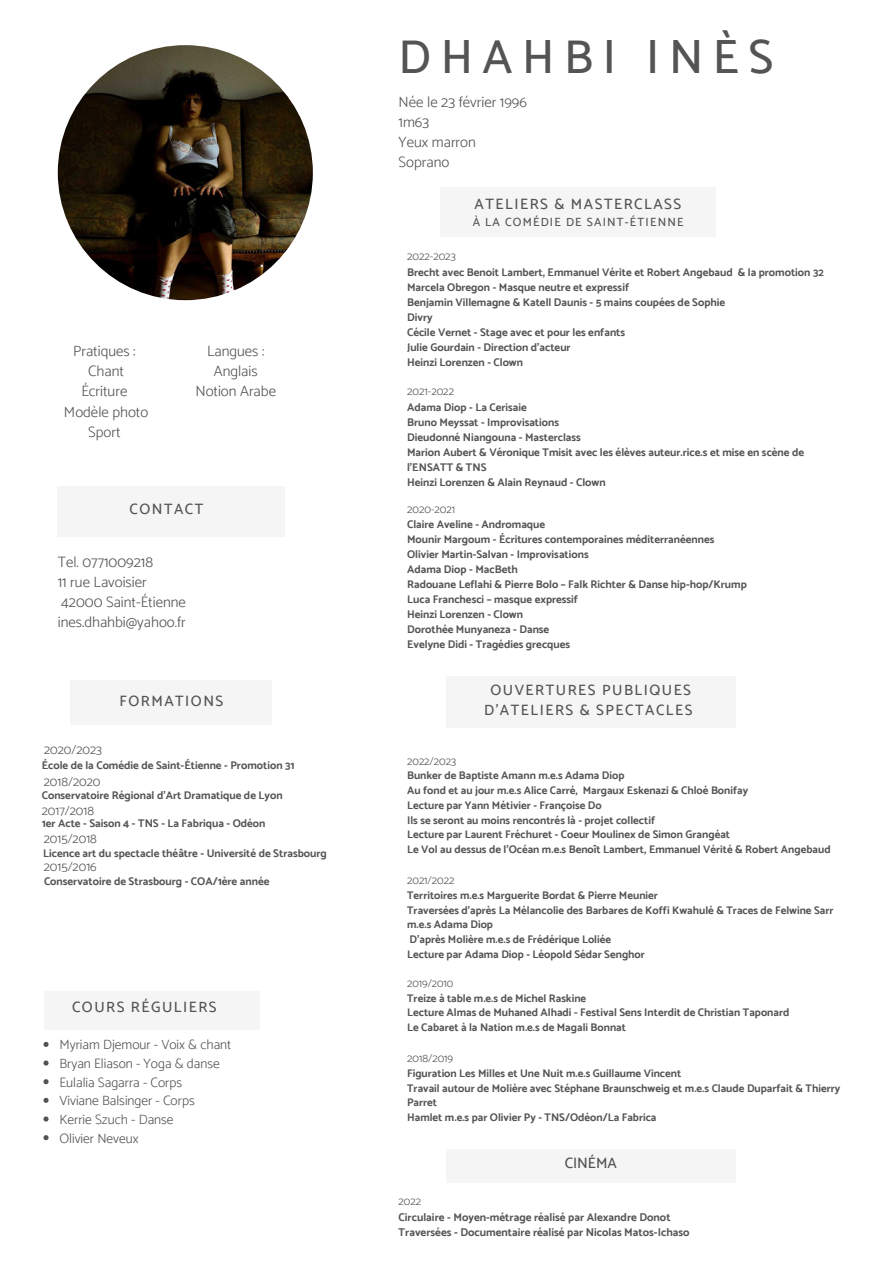
<style>
.page{position:relative;width:893px;height:1264px;background:#fff}
.page>*{position:absolute;margin:0;border:0;box-sizing:border-box;transform-origin:0 0}
.t1{font:500 48px "Catamaran";letter-spacing:.2em;color:#545454}
.t2{font:300 15px "Catamaran";color:#545454}
.t3{font:500 15px/20.2px "Catamaran";letter-spacing:.1em;color:#545454;text-align:center}
.t4{font:300 13.5px "Catamaran";color:#545454}
.t5{font:300 12.9px "Catamaran";color:#545454}
.t6{font:500 11.85px "Catamaran";letter-spacing:.1em;color:#545454}
.t7{font:700 11.25px "Catamaran";color:#545454}
.t8{font:300 11.25px "Catamaran";color:#545454}
.t9{font:700 11.1px/15px "Catamaran";color:#545454}
.t10{font:300 11.1px "Catamaran";color:#545454}
.t11{font:700 10.95px/14.7px "Catamaran";color:#545454}
.t12{font:300 10.95px "Catamaran";color:#545454}
</style>
<div class="page">
<div style="left:44px;top:991px;width:216px;height:38px;background:#f6f5f5"></div>
<svg style="left:43px;top:1041px;width:6px;height:5px"></svg>
<svg style="left:43px;top:1060px;width:6px;height:5px"></svg>
<svg style="left:43px;top:1079px;width:6px;height:5px"></svg>
<svg style="left:43px;top:1097px;width:6px;height:5px"></svg>
<svg style="left:43px;top:1116px;width:6px;height:5px"></svg>
<svg style="left:43px;top:1135px;width:6px;height:5px"></svg>
<img style="left:58px;top:45px;width:255px;height:255px;border-radius:50%">
<div style="left:58px;top:486px;width:227px;height:50px;background:#f6f5f5"></div>
<div style="left:71px;top:680px;width:201px;height:45px;background:#f6f5f5"></div>
<div style="left:446px;top:675px;width:289px;height:52px;background:#f6f5f5"></div>
<div style="left:440px;top:187px;width:276px;height:50px;background:#f6f5f5"></div>
<div style="left:446px;top:1149px;width:289px;height:33px;background:#f6f5f5"></div>
<p class="t2" style="left:73px;top:342px;width:64px">Pratiques :</p>
<p class="t2" style="left:88px;top:362px;width:37px">Chant</p>
<p class="t2" style="left:81px;top:382px;width:48px">Écriture</p>
<p class="t2" style="left:64px;top:403px;width:86px">Modèle photo</p>
<p class="t2" style="left:88px;top:423px;width:34px">Sport</p>
<p class="t2" style="left:207px;top:342px;width:59px">Langues :</p>
<p class="t2" style="left:214px;top:362px;width:45px">Anglais</p>
<p class="t2" style="left:195px;top:382px;width:82px">Notion Arabe</p>
<p class="t3" style="left:129px;top:498px;width:75px">CONTACT</p>
<p class="t2" style="left:58px;top:552px;width:97px">Tel. 0771009218</p>
<p class="t2" style="left:58px;top:573px;width:90px">11 rue Lavoisier</p>
<p class="t2" style="left:61px;top:593px;width:126px">42000 Saint-Étienne</p>
<p class="t2" style="left:58px;top:613px;width:130px">ines.dhahbi@yahoo.fr</p>
<p class="t3" style="left:120px;top:691px;width:105px">FORMATIONS</p>
<p class="t5" style="left:44px;top:742px;width:60px">2020/2023</p>
<p class="t9" style="left:42px;top:757px;width:254px">École de la Comédie de Saint-Étienne - Promotion 31</p>
<p class="t5" style="left:44px;top:774px;width:58px">2018/2020</p>
<p class="t9" style="left:42px;top:787px;width:242px">Conservatoire Régional d'Art Dramatique de Lyon</p>
<p class="t5" style="left:42px;top:802px;width:54px">2017/2018</p>
<p class="t9" style="left:42px;top:815px;width:225px">1er Acte - Saison 4 - TNS - La Fabriqua - Odéon</p>
<p class="t5" style="left:44px;top:830px;width:55px">2015/2018</p>
<p class="t9" style="left:43px;top:845px;width:285px">Licence art du spectacle théâtre - Université de Strasbourg</p>
<p class="t5" style="left:44px;top:859px;width:54px">2015/2016</p>
<p class="t9" style="left:44px;top:874px;width:227px">Conservatoire de Strasbourg - COA/1ère année</p>
<p class="t3" style="left:72px;top:997px;width:146px">COURS RÉGULIERS</p>
<p class="t4" style="left:59px;top:1036px;width:173px">Myriam Djemour - Voix &amp; chant</p>
<p class="t4" style="left:59px;top:1055px;width:162px">Bryan Eliason - Yoga &amp; danse</p>
<p class="t4" style="left:59px;top:1074px;width:124px">Eulalia Sagarra - Corps</p>
<p class="t4" style="left:59px;top:1092px;width:137px">Viviane Balsinger - Corps</p>
<p class="t4" style="left:59px;top:1111px;width:116px">Kerrie Szuch - Danse</p>
<p class="t4" style="left:59px;top:1130px;width:81px">Olivier Neveux</p>
<p class="t1" style="left:398px;top:29px;width:376px">DHAHBI INÈS</p>
<p class="t2" style="left:398px;top:93px;width:130px">Née le 23 février 1996</p>
<p class="t2" style="left:398px;top:113px;width:32px">1m63</p>
<p class="t2" style="left:398px;top:133px;width:79px">Yeux marron</p>
<p class="t2" style="left:398px;top:153px;width:52px">Soprano</p>
<p class="t3" style="left:474px;top:194px;width:208px">ATELIERS &amp; MASTERCLASS</p>
<p class="t6" style="left:472px;top:215px;width:212px">À LA COMÉDIE DE SAINT-ÉTIENNE</p>
<p class="t8" style="left:407px;top:249px;width:50px">2022-2023</p>
<p class="t9" style="left:407px;top:264px;width:418px">Brecht avec Benoit Lambert, Emmanuel Vérite et Robert Angebaud &amp; la promotion 32</p>
<p class="t9" style="left:407px;top:279px;width:223px">Marcela Obregon - Masque neutre et expressif</p>
<p class="t9" style="left:407px;top:294px;width:319px">Benjamin Villemagne &amp; Katell Daunis - 5 mains coupées de Sophie</p>
<p class="t9" style="left:407px;top:309px;width:27px">Divry</p>
<p class="t9" style="left:407px;top:324px;width:219px">Cécile Vernet - Stage avec et pour les enfants</p>
<p class="t9" style="left:407px;top:339px;width:165px">Julie Gourdain - Direction d’acteur</p>
<p class="t9" style="left:407px;top:354px;width:118px">Heinzi Lorenzen - Clown</p>
<p class="t8" style="left:407px;top:384px;width:48px">2021-2022</p>
<p class="t9" style="left:407px;top:399px;width:121px">Adama Diop - La Cerisaie</p>
<p class="t9" style="left:407px;top:414px;width:153px">Bruno Meyssat - Improvisations</p>
<p class="t9" style="left:407px;top:429px;width:175px">Dieudonné Niangouna - Masterclass</p>
<p class="t9" style="left:407px;top:444px;width:398px">Marion Aubert &amp; Véronique Tmisit avec les élèves auteur.rice.s et mise en scène de l’ENSATT &amp; TNS</p>
<p class="t9" style="left:407px;top:474px;width:200px">Heinzi Lorenzen &amp; Alain Reynaud - Clown</p>
<p class="t8" style="left:407px;top:502px;width:50px">2020-2021</p>
<p class="t9" style="left:407px;top:517px;width:140px">Claire Aveline - Andromaque</p>
<p class="t9" style="left:407px;top:532px;width:309px">Mounir Margoum - Écritures contemporaines méditerranéennes</p>
<p class="t9" style="left:407px;top:547px;width:183px">Olivier Martin-Salvan - Improvisations</p>
<p class="t9" style="left:407px;top:562px;width:112px">Adama Diop - MacBeth</p>
<p class="t9" style="left:407px;top:577px;width:341px">Radouane Leflahi &amp; Pierre Bolo – Falk Richter &amp; Danse hip-hop/Krump</p>
<p class="t9" style="left:407px;top:592px;width:172px">Luca Franchesci – masque expressif</p>
<p class="t9" style="left:407px;top:607px;width:118px">Heinzi Lorenzen - Clown</p>
<p class="t9" style="left:407px;top:622px;width:144px">Dorothée Munyaneza - Danse</p>
<p class="t9" style="left:407px;top:637px;width:165px">Evelyne Didi - Tragédies grecques</p>
<p class="t3" style="left:484px;top:679px;width:210px">OUVERTURES PUBLIQUES<br>D’ATELIERS &amp; SPECTACLES</p>
<p class="t10" style="left:407px;top:754px;width:51px">2022/2023</p>
<p class="t11" style="left:407px;top:768px;width:219px">Bunker de Baptiste Amann m.e.s Adama Diop</p>
<p class="t11" style="left:407px;top:783px;width:342px">Au fond et au jour m.e.s Alice Carré, Margaux Eskenazi &amp; Chloé Bonifay</p>
<p class="t11" style="left:407px;top:797px;width:196px">Lecture par Yann Métivier - Françoise Do</p>
<p class="t11" style="left:407px;top:812px;width:249px">Ils se seront au moins rencontrés là - projet collectif</p>
<p class="t11" style="left:407px;top:827px;width:324px">Lecture par Laurent Fréchuret - Coeur Moulinex de Simon Grangéat</p>
<p class="t11" style="left:407px;top:841px;width:425px">Le Vol au dessus de l’Océan m.e.s Benoît Lambert, Emmanuel Vérité &amp; Robert Angebaud</p>
<p class="t10" style="left:407px;top:873px;width:49px">2021/2022</p>
<p class="t11" style="left:407px;top:887px;width:252px">Territoires m.e.s Marguerite Bordat &amp; Pierre Meunier</p>
<p class="t11" style="left:407px;top:902px;width:428px">Traversées d’après La Mélancolie des Barbares de Koffi Kwahulé &amp; Traces de Felwine Sarr m.e.s Adama Diop</p>
<p class="t11" style="left:409px;top:931px;width:203px">D’après Molière m.e.s de Frédérique Loliée</p>
<p class="t11" style="left:407px;top:946px;width:239px">Lecture par Adama Diop - Léopold Sédar Senghor</p>
<p class="t12" style="left:407px;top:976px;width:48px">2019/2010</p>
<p class="t11" style="left:407px;top:990px;width:181px">Treize à table m.e.s de Michel Raskine</p>
<p class="t11" style="left:407px;top:1005px;width:384px">Lecture Almas de Muhaned Alhadi - Festival Sens Interdit de Christian Taponard</p>
<p class="t11" style="left:407px;top:1019px;width:220px">Le Cabaret à la Nation m.e.s de Magali Bonnat</p>
<p class="t10" style="left:407px;top:1052px;width:48px">2018/2019</p>
<p class="t11" style="left:407px;top:1065px;width:275px">Figuration Les Milles et Une Nuit m.e.s Guillaume Vincent</p>
<p class="t11" style="left:407px;top:1080px;width:434px">Travail autour de Molière avec Stéphane Braunschweig et m.e.s Claude Duparfait &amp; Thierry<br>Parret</p>
<p class="t11" style="left:407px;top:1109px;width:251px">Hamlet m.e.s par Olivier Py - TNS/Odéon/La Fabrica</p>
<p class="t3" style="left:564px;top:1153px;width:54px">CINÉMA</p>
<p class="t10" style="left:398px;top:1194px;width:24px">2022</p>
<p class="t7" style="left:398px;top:1210px;width:273px">Circulaire - Moyen-métrage réalisé par Alexandre Donot</p>
<p class="t7" style="left:398px;top:1225px;width:292px">Traversées - Documentaire réalisé par Nicolas Matos-Ichaso</p>
</div>
